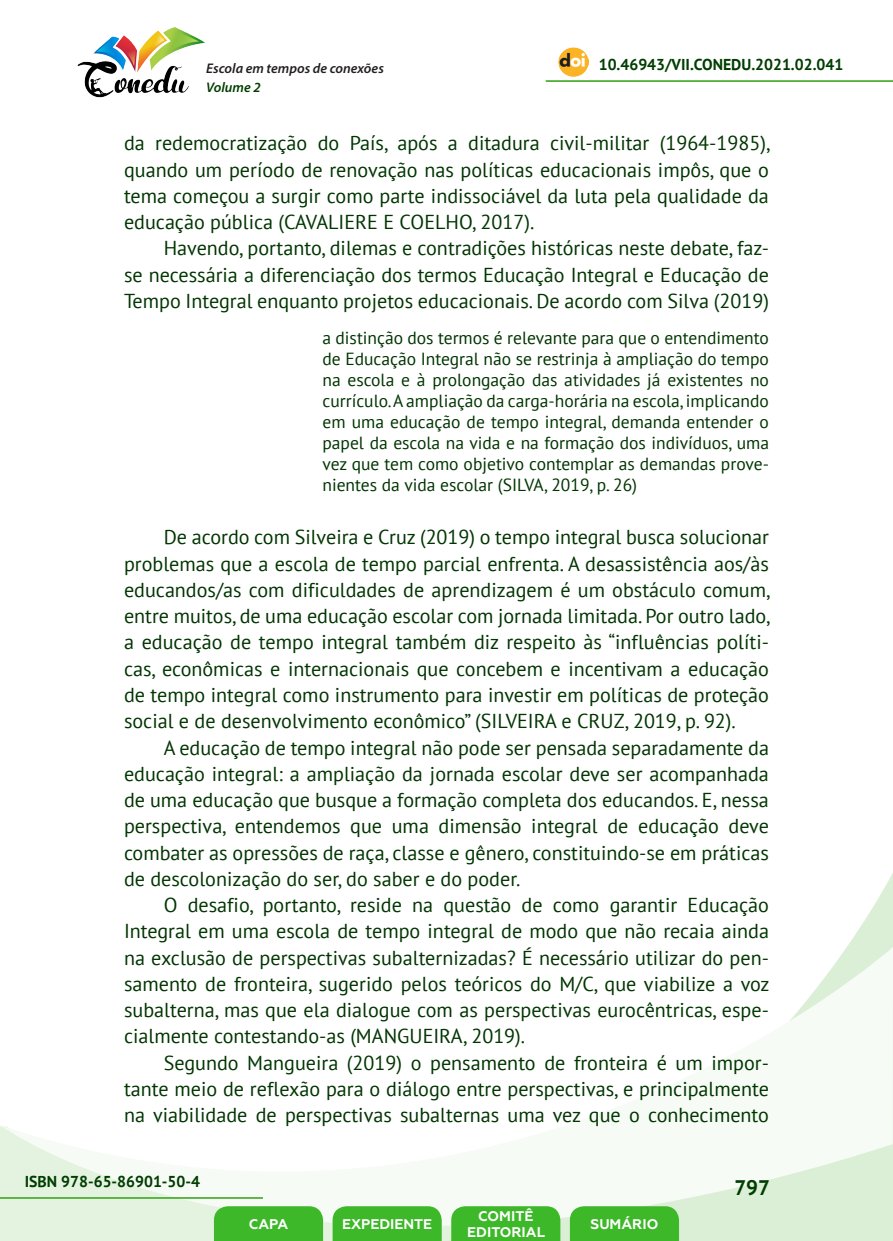
<style>
.page{position:relative;width:893px;height:1241px;background:#fff}
.page>*{position:absolute;margin:0;border:0;box-sizing:border-box;transform-origin:0 0}
.t1{font:700 21px "PT Sans";color:#003d00}
._8_CORPO{font:20.12px/26.2px "PT Sans";color:#003500;text-align:justify}
._12_CITACAO{font:17.5px/21px "PT Sans";color:#003500;text-align:justify}
.t2{font:700 15.75px "PT Sans";color:#003d00}
.t3{font:700 14px/16.8px "Geometria";color:#fff;text-align:center}
.t4{font:italic 600 14px "Myriad Pro";color:#231f20}
.t5{font:italic 600 14px "Myriad Pro";color:#003d00}
</style>
<div class="page">
<svg style="left:848px;top:873px;width:45px;height:73px"></svg>
<svg style="left:0;top:946px;width:893px;height:294px"></svg>
<hr style="left:0;top:1196px;width:263px;height:2px;background:#4cad31">
<hr style="left:546px;top:80px;width:347px;height:2px;background:#4cad31">
<img style="left:559px;top:47px;width:30px;height:30px">
<img style="left:77px;top:27px;width:128px;height:71px">
<svg style="left:214px;top:1205px;width:109px;height:35px;background:#47bb34"></svg>
<svg style="left:333px;top:1205px;width:109px;height:35px;background:#47bb34"></svg>
<svg style="left:451px;top:1205px;width:109px;height:35px;background:#47bb34"></svg>
<svg style="left:570px;top:1205px;width:109px;height:35px;background:#46bb33"></svg>
<p class="t4" style="left:206px;top:59px;width:179px">Escola em tempos de conexões</p>
<p class="t2" style="left:599px;top:54px;width:246px">10.46943/VII.CONEDU.2021.02.041</p>
<p class="t5" style="left:206px;top:78px;width:56px">Volume 2</p>
<p class="_8_CORPO" style="left:124px;top:130px;width:648px">da redemocratização do País, após a ditadura civil-militar (1964-1985), quando um período de renovação nas políticas educacionais impôs, que o tema começou a surgir como parte indissociável da luta pela qualidade da educação pública (CAVALIERE E COELHO, 2017).</p>
<p class="_8_CORPO" style="left:124px;top:235px;width:646px;text-indent:40px">Havendo, portanto, dilemas e contradições históricas neste debate, faz&shy;se necessária a diferenciação dos termos Educação Integral e Educação de Tempo Integral enquanto projetos educacionais. De acordo com Silva (2019)</p>
<p class="_12_CITACAO" style="left:322px;top:327px;width:448px">a distinção dos termos é relevante para que o entendimento de Educação Integral não se restrinja à ampliação do tempo na escola e à prolongação das atividades já existentes no currículo. A ampliação da carga-horária na escola, implicando em uma educação de tempo integral, demanda entender o papel da escola na vida e na formação dos indivíduos, uma vez que tem como objetivo contemplar as demandas prove&shy;nientes da vida escolar (SILVA, 2019, p. 26)</p>
<p class="_8_CORPO" style="left:124px;top:523px;width:648px;text-indent:40px">De acordo com Silveira e Cruz (2019) o tempo integral busca solucionar problemas que a escola de tempo parcial enfrenta. A desassistência aos/às educandos/as com dificuldades de aprendizagem é um obstáculo comum, entre muitos, de uma educação escolar com jornada limitada. Por outro lado, a educação de tempo integral também diz respeito às “influências políti&shy;cas, econômicas e internacionais que concebem e incentivam a educação de tempo integral como instrumento para investir em políticas de proteção social e de desenvolvimento econômico” (SILVEIRA e CRUZ, 2019, p. 92).</p>
<p class="_8_CORPO" style="left:124px;top:733px;width:646px;text-indent:40px">A educação de tempo integral não pode ser pensada separadamente da educação integral: a ampliação da jornada escolar deve ser acompanhada de uma educação que busque a formação completa dos educandos. E, nessa perspectiva, entendemos que uma dimensão integral de educação deve combater as opressões de raça, classe e gênero, constituindo-se em práticas de descolonização do ser, do saber e do poder.</p>
<p class="_8_CORPO" style="left:124px;top:891px;width:647px;text-indent:40px">O desafio, portanto, reside na questão de como garantir Educação Integral em uma escola de tempo integral de modo que não recaia ainda na exclusão de perspectivas subalternizadas? É necessário utilizar do pen&shy;samento de fronteira, sugerido pelos teóricos do M/C, que viabilize a voz subalterna, mas que ela dialogue com as perspectivas eurocêntricas, espe&shy;cialmente contestando-as (MANGUEIRA, 2019).</p>
<p class="_8_CORPO" style="left:124px;top:1048px;width:646px;text-indent:40px">Segundo Mangueira (2019) o pensamento de fronteira é um impor&shy;tante meio de reflexão para o diálogo entre perspectivas, e principalmente na viabilidade de perspectivas subalternas uma vez que o conhecimento</p>
<p class="t2" style="left:25px;top:1170px;width:177px">ISBN 978-65-86901-50-4</p>
<p class="t3" style="left:249px;top:1215px;width:41px">CAPA</p>
<p class="t3" style="left:342px;top:1215px;width:92px">EXPEDIENTE</p>
<p class="t3" style="left:467px;top:1207px;width:79px">COMITÊ<br>EDITORIAL</p>
<p class="t3" style="left:590px;top:1215px;width:69px">SUMÁRIO</p>
<p class="t1" style="left:734px;top:1173px;width:37px">797</p>
</div>
